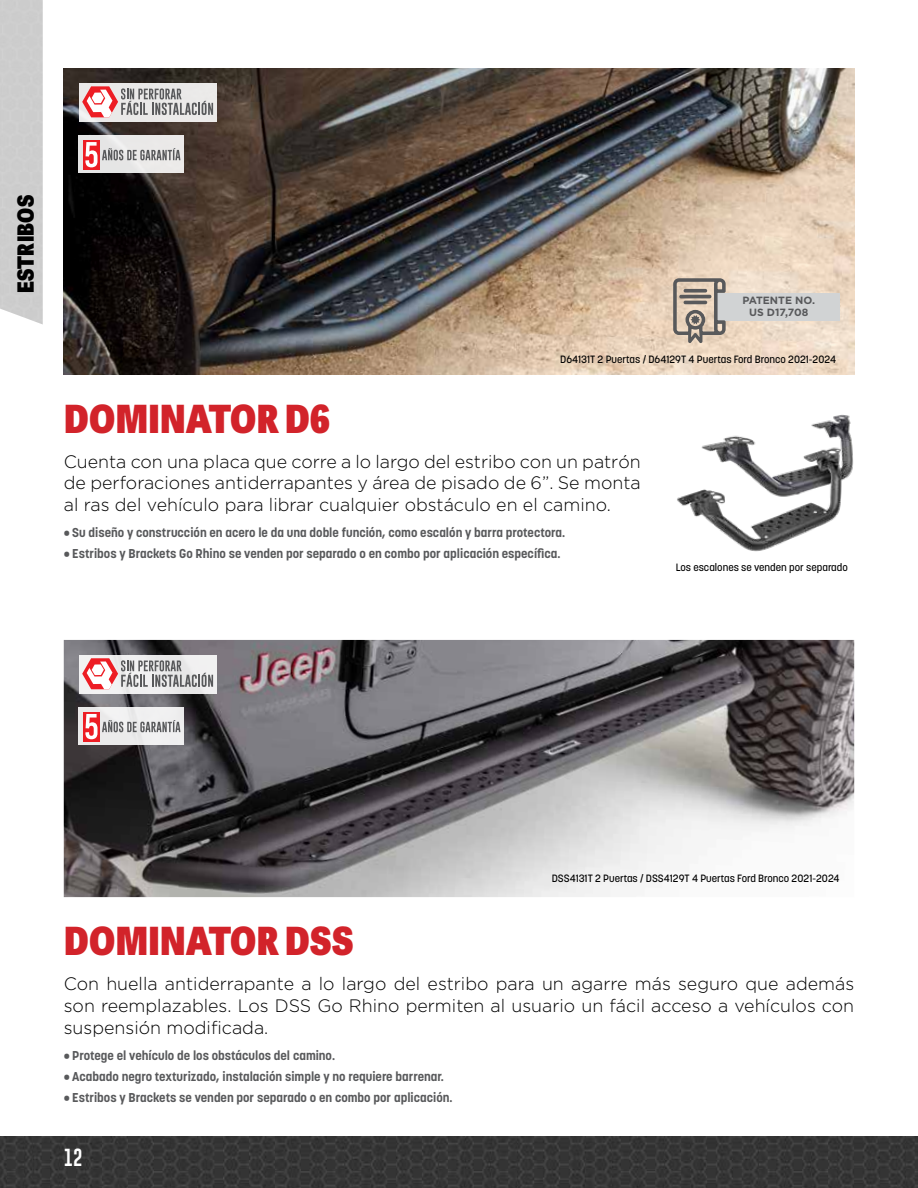
<style>
.page{position:relative;width:918px;height:1188px;background:#fff}
.page>*{position:absolute;margin:0;border:0;box-sizing:border-box;transform-origin:0 0}
.t1{font:800 39px "Adelle Sans Cnd";letter-spacing:.01em;color:#d2232a}
.t2{font:800 22.5px "Adelle Sans Cnd";letter-spacing:.01em;color:#000}
.t3{font:300 18px/21.6px "Gotham";color:#000;text-align:justify}
.t4{font:18px "Gobold";color:#fff}
.t5{font:700 12.75px "Korolev";color:#58595b}
.t6{font:500 10.5px "Korolev";color:#000}
.t7{font:700 10.5px/12px "Gotham";color:#58595b;text-align:center}
</style>
<div class="page">
<img style="left:0;top:1136px;width:918px;height:52px">
<img style="left:64px;top:640px;width:790px;height:257px">
<div style="left:79px;top:655px;width:138px;height:38px;background:#f1f0f1"></div>
<svg style="left:82px;top:658px;width:131px;height:31px"></svg>
<div style="left:79px;top:707px;width:105px;height:38px;background:#eeeeef"></div>
<div style="left:83px;top:712px;width:17px;height:29px;background:#ed1d24"></div>
<svg style="left:85px;top:714px;width:95px;height:25px"></svg>
<img style="left:64px;top:68px;width:790px;height:306px">
<div style="left:79px;top:83px;width:138px;height:38px;background:#eae9e8"></div>
<svg style="left:82px;top:86px;width:131px;height:31px"></svg>
<div style="left:79px;top:135px;width:105px;height:38px;background:#eae8e8"></div>
<div style="left:83px;top:140px;width:17px;height:29px;background:#ed1d24"></div>
<svg style="left:85px;top:142px;width:95px;height:25px"></svg>
<img style="left:677px;top:414px;width:176px;height:138px">
<div style="left:717px;top:293px;width:123px;height:27px;background:#d1d3d4"></div>
<svg style="left:672px;top:278px;width:54px;height:66px;background:#b5a99c"></svg>
<div style="left:679px;top:295px;width:32px;height:3px;border:2px solid #58595b"></div>
<div style="left:684px;top:301px;width:23px;height:3px;border:2px solid #58595b"></div>
<div style="left:684px;top:289px;width:23px;height:4px;border:2px solid #58595b"></div>
<div style="left:0;top:0;width:43px;height:325px;background:#cdcdcd"></div>
<p class="t2" style="left:11px;top:293px;width:100px;rotate:-90deg">ESTRIBOS</p>
<p class="t7" style="left:742px;top:294px;width:74px">PATENTE NO.<br>US D17,708</p>
<h1 class="t1" style="left:64px;top:394px;width:267px">DOMINATOR D6</h1>
<p class="t6" style="left:560px;top:352px;width:277px">D64131T 2 Puertas / D64129T 4 Puertas Ford Bronco 2021-2024</p>
<p class="t3" style="left:64px;top:450px;width:579px">Cuenta con una placa que corre a lo largo del estribo con un patrón de perforaciones antiderrapantes y área de pisado de 6”. Se monta al ras del vehículo para librar cualquier obstáculo en el camino.</p>
<p class="t5" style="left:64px;top:525px;width:503px">• Su diseño y construcción en acero le da una doble función, como escalón y barra protectora.</p>
<p class="t5" style="left:64px;top:546px;width:498px">• Estribos y Brackets Go Rhino se venden por separado o en combo por aplicación específica.</p>
<p class="t6" style="left:676px;top:561px;width:173px">Los escalones se venden por separado</p>
<h1 class="t1" style="left:64px;top:916px;width:291px">DOMINATOR DSS</h1>
<p class="t6" style="left:552px;top:872px;width:289px">DSS4131T 2 Puertas / DSS4129T 4 Puertas Ford Bronco 2021-2024</p>
<p class="t3" style="left:64px;top:973px;width:792px">Con huella antiderrapante a lo largo del estribo para un agarre más seguro que además son reemplazables. Los DSS Go Rhino permiten al usuario un fácil acceso a vehículos con suspensión modificada.</p>
<p class="t5" style="left:64px;top:1048px;width:273px">• Protege el vehículo de los obstáculos del camino.</p>
<p class="t5" style="left:64px;top:1068px;width:381px">• Acabado negro texturizado, instalación simple y no requiere barrenar.</p>
<p class="t5" style="left:64px;top:1089px;width:390px">• Estribos y Brackets se venden por separado o en combo por aplicación.</p>
<p class="t4" style="left:64px;top:1146px;width:20px">12</p>
</div>
